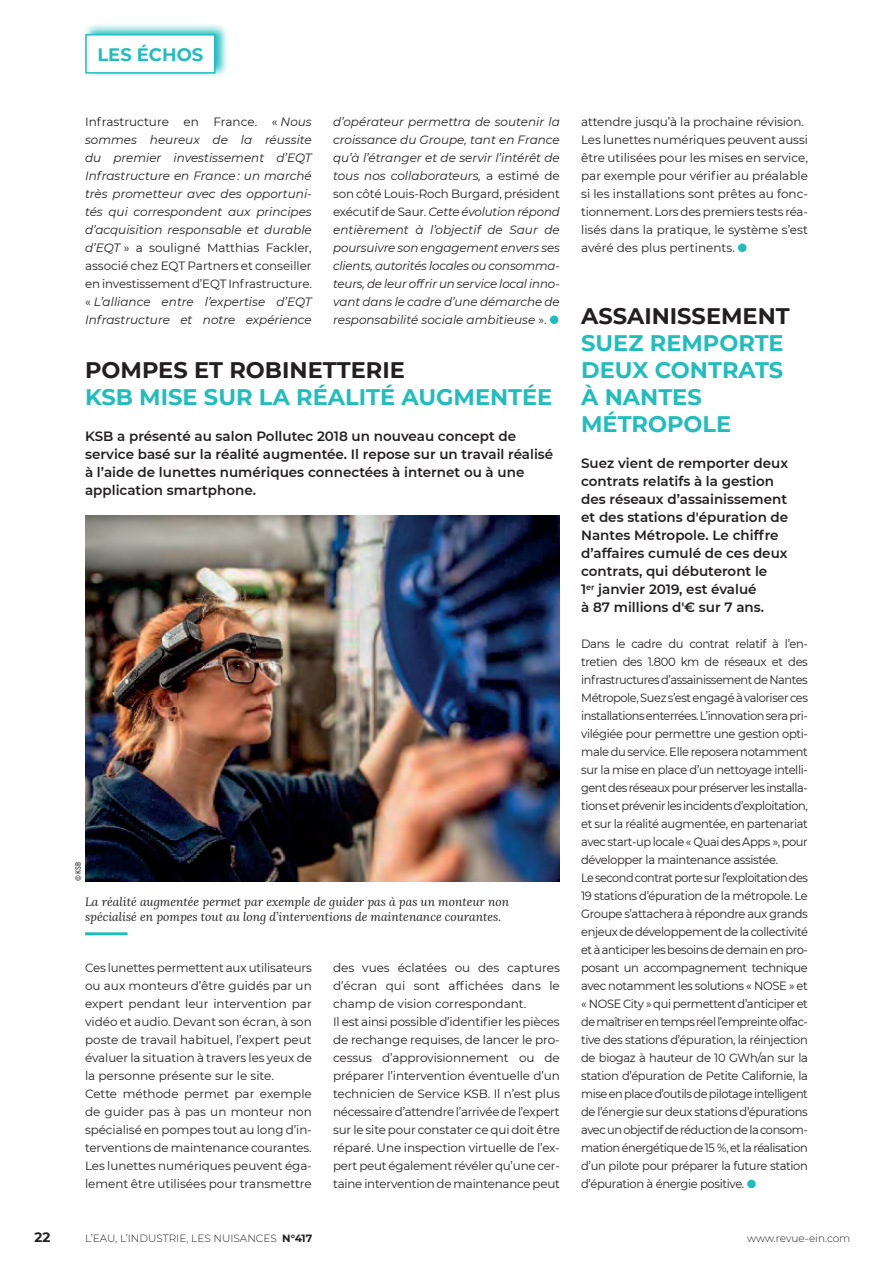
<style>
.page{position:relative;width:893px;height:1263px;background:#fff}
.page>*{position:absolute;margin:0;border:0;box-sizing:border-box;transform-origin:0 0}
.Titre_-_Les_Échos{font:700 22.5px/27px "Montserrat";color:#21bdbd}
.Titre_-_Les_Échos-2{font:700 22.5px "Montserrat";color:#231f20}
.t1{font:700 18px "Montserrat";color:#21bdbd}
.Chapo_-_Histoire_d_e{font:600 13.5px/18px "Montserrat";color:#231f20}
.t2{font:700 13.5px "Montserrat";color:#231f20}
.Texte_courant-Les_Éc{font:12px/18px "Montserrat";letter-spacing:-.01em;color:#231f20;text-align:justify}
.Texte_courant-Les_Éc-2{font:italic 12px/18px "Montserrat";color:#231f20;text-align:justify}
.Texte_courant-Les_Éc-3{font:12px/18px "Montserrat";letter-spacing:-.01em;color:#231f20;text-align:justify;scale:.94 1}
.Texte_courant-Les_Éc-4{font:12px/18px "Montserrat";letter-spacing:-.01em;color:#231f20;text-align:justify;scale:.96 1}
.Légende_photo{font:italic 12px/14.4px "Lora";color:#231f20}
.t3{font:300 10.5px "Montserrat";color:#231f20}
.Copyright{font:7.5px "Roboto Condensed";color:#231f20}
.s1{font-style:normal}
.s2{font-weight:700}
</style>
<div class="page">
<svg style="left:84px;top:24px;width:143px;height:53px"></svg>
<div style="left:86px;top:35px;width:129px;height:38px;background:#fff"></div>
<div style="left:85px;top:34px;width:130px;height:40px;border:2px solid #21bdbd"></div>
<div style="left:550px;top:315px;width:8px;height:9px;background:#21bdbd;border-radius:50%"></div>
<div style="left:738px;top:243px;width:8px;height:9px;background:#21bdbd;border-radius:50%"></div>
<svg style="left:747px;top:1179px;width:9px;height:9px"></svg>
<img style="left:85px;top:515px;width:475px;height:366px">
<hr style="left:85px;top:932px;width:43px;height:3px;background:#21bdbd">
<h2 class="t1" style="left:97px;top:42px;width:107px">LES ÉCHOS</h2>
<p class="Texte_courant-Les_Éc-2" style="left:85px;top:112px;width:228px"><span class="s1">Infrastructure en France. «</span> Nous sommes heureux de la réussite du premier investissement d’EQT Infrastructure en France : un marché très prometteur avec des opportuni&shy;tés qui correspondent aux principes d’acquisition responsable et durable d’EQT <span class="s1">» a souligné Matthias Fackler, associé chez EQT Partners et conseiller en investissement d’EQT Infrastructure.</span></p>
<p class="Texte_courant-Les_Éc-2" style="left:85px;top:292px;width:228px"><span class="s1">«</span> L’alliance entre l’expertise d’EQT<br>Infrastructure et notre expérience</p>
<p class="Texte_courant-Les_Éc-2" style="left:333px;top:112px;width:228px">d’opérateur permettra de soutenir la croissance du Groupe, tant en France qu’à l’étranger et de servir l’intérêt de tous nos collaborateurs, <span class="s1">a estimé de son côté Louis-Roch Burgard, président exécutif de Saur.</span> Cette évolution répond entièrement à l’objectif de Saur de poursuivre son engagement envers ses clients, autorités locales ou consomma&shy;teurs, de leur offrir un service local inno&shy;vant dans le cadre d’une démarche de responsabilité sociale ambitieuse <span class="s1">».</span></p>
<p class="Texte_courant-Les_Éc" style="left:581px;top:112px;width:224px">attendre jusqu’à la prochaine révision.</p>
<p class="Texte_courant-Les_Éc" style="left:581px;top:130px;width:228px">Les lunettes numériques peuvent aussi être utilisées pour les mises en service, par exemple pour vérifier au préalable si les installations sont prêtes au fonc&shy;tionnement. Lors des premiers tests réa&shy;lisés dans la pratique, le système s’est avéré des plus pertinents.</p>
<p class="Titre_-_Les_Échos-2" style="left:581px;top:300px;width:210px">ASSAINISSEMENT</p>
<p class="Titre_-_Les_Échos" style="left:581px;top:328px;width:204px">SUEZ REMPORTE<br>DEUX CONTRATS<br>À NANTES<br>MÉTROPOLE</p>
<p class="Chapo_-_Histoire_d_e" style="left:581px;top:454px;width:209px">Suez vient de remporter deux contrats relatifs à la gestion des réseaux d’assainissement et des stations d'épuration de<br>Nantes Métropole. Le chiffre d’affaires cumulé de ces deux contrats, qui débuteront le<br>1<sup>er</sup> janvier 2019, est évalué<br>à 87 millions d'€ sur 7 ans.</p>
<p class="Texte_courant-Les_Éc-4" style="left:581px;top:634px;width:238px">Dans le cadre du contrat relatif à l’en&shy;tretien des 1.800 km de réseaux et des infrastructures d’assainissement de Nantes Métropole, Suez s’est engagé à valoriser ces installations enterrées. L’innovation sera pri&shy;vilégiée pour permettre une gestion opti&shy;male du service. Elle reposera notamment sur la mise en place d’un nettoyage intelli&shy;gent des réseaux pour préserver les installa&shy;tions et prévenir les incidents d’exploitation, et sur la réalité augmentée, en partenariat avec start-up locale « Quai des Apps », pour développer la maintenance assistée.</p>
<p class="Texte_courant-Les_Éc-3" style="left:581px;top:868px;width:243px">Le second contrat porte sur l’exploitation des 19 stations d’épuration de la métropole. Le Groupe s’attachera à répondre aux grands enjeux de développement de la collectivité et à anticiper les besoins de demain en pro&shy;posant un accompagnement technique avec notamment les solutions « NOSE » et « NOSE City » qui permettent d’anticiper et de maîtriser en temps réel l’empreinte olfac&shy;tive des stations d’épuration, la réinjection de biogaz à hauteur de 10 GWh/an sur la station d’épuration de Petite Californie, la mise en place d’outils de pilotage intelligent de l’énergie sur deux stations d’épurations avec un objectif de réduction de la consom&shy;mation énergétique de 15 %, et la réalisation d’un pilote pour préparer la future station d’épuration à énergie positive.</p>
<p class="Titre_-_Les_Échos-2" style="left:85px;top:354px;width:321px">POMPES ET ROBINETTERIE</p>
<p class="Titre_-_Les_Échos" style="left:85px;top:382px;width:469px">KSB MISE SUR LA RÉALITÉ AUGMENTÉE</p>
<p class="Chapo_-_Histoire_d_e" style="left:85px;top:427px;width:470px">KSB a présenté au salon Pollutec 2018 un nouveau concept de service basé sur la réalité augmentée. Il repose sur un travail réalisé à l’aide de lunettes numériques connectées à internet ou à une application smartphone.</p>
<p class="Copyright" style="left:73px;top:881px;width:21px;rotate:-90deg">© KSB</p>
<p class="Légende_photo" style="left:85px;top:895px;width:426px">La réalité augmentée permet par exemple de guider pas à pas un monteur non spécialisé en pompes tout au long d’interventions de maintenance courantes.</p>
<p class="Texte_courant-Les_Éc" style="left:333px;top:958px;width:228px">des vues éclatées ou des captures d’écran qui sont affichées dans le champ de vision correspondant.</p>
<p class="Texte_courant-Les_Éc" style="left:333px;top:1012px;width:228px">Il est ainsi possible d’identifier les pièces de rechange requises, de lancer le pro&shy;cessus d’approvisionnement ou de préparer l’intervention éventuelle d’un technicien de Service KSB. Il n’est plus nécessaire d’attendre l’arrivée de l’expert sur le site pour constater ce qui doit être réparé. Une inspection virtuelle de l’ex&shy;pert peut également révéler qu’une cer&shy;taine intervention de maintenance peut</p>
<p class="Texte_courant-Les_Éc" style="left:85px;top:958px;width:228px">Ces lunettes permettent aux utilisateurs ou aux monteurs d’être guidés par un expert pendant leur intervention par vidéo et audio. Devant son écran, à son poste de travail habituel, l’expert peut évaluer la situation à travers les yeux de la personne présente sur le site.</p>
<p class="Texte_courant-Les_Éc" style="left:85px;top:1084px;width:228px">Cette méthode permet par exemple de guider pas à pas un monteur non spécialisé en pompes tout au long d’in&shy;terventions de maintenance courantes.<br>Les lunettes numériques peuvent éga&shy;lement être utilisées pour transmettre</p>
<p class="t2" style="left:35px;top:1227px;width:17px">22</p>
<p class="t3" style="left:85px;top:1231px;width:229px">L’EAU, L’INDUSTRIE, LES NUISANCES <span class="s2">N°417</span></p>
<p class="t3" style="left:747px;top:1231px;width:105px">www.revue-ein.com</p>
</div>
